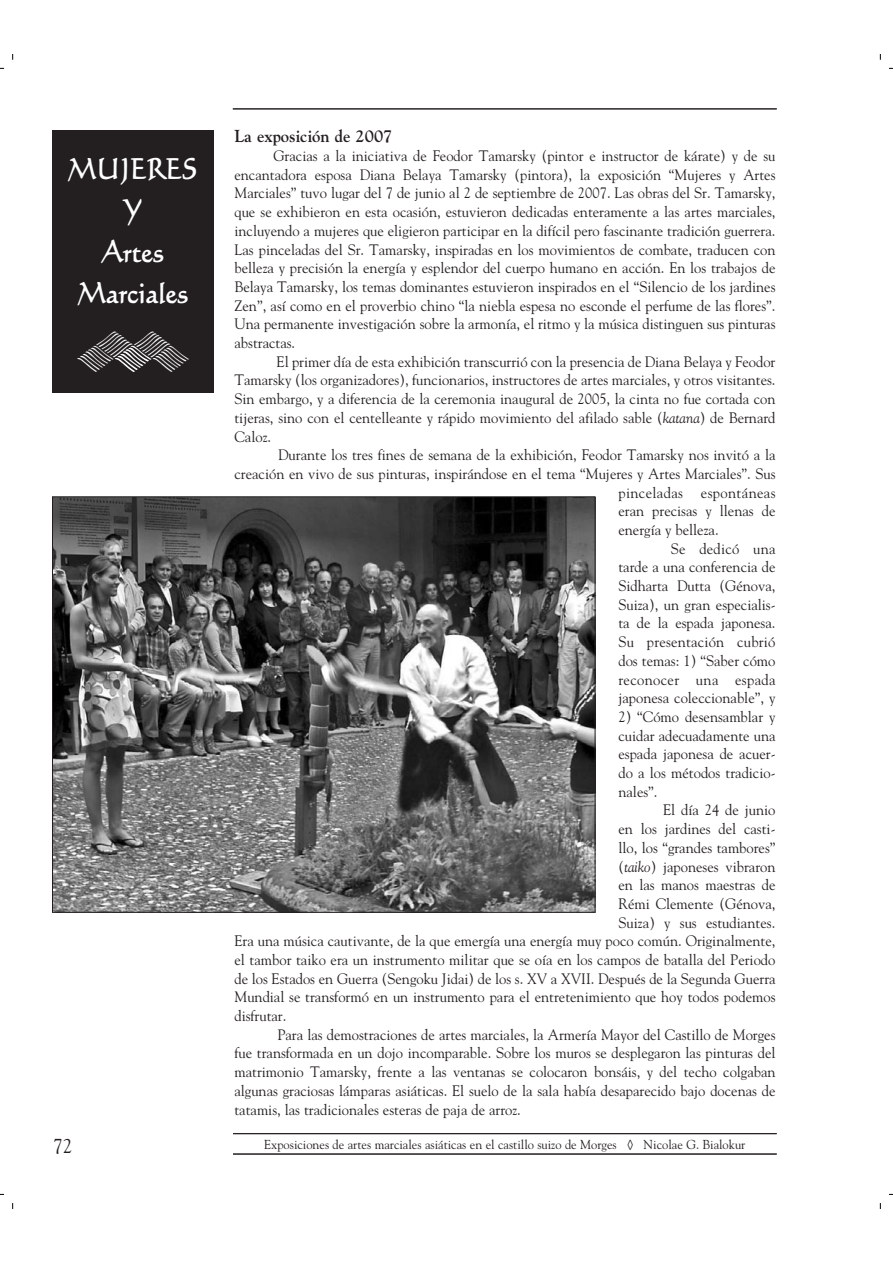
<style>
.page{position:relative;width:893px;height:1263px;background:#fff}
.page>*{position:absolute;margin:0;border:0;box-sizing:border-box;transform-origin:0 0}
.t1{font:700 28.8px/41.4px "Calli 109";color:#fff;text-align:center;scale:.9 1}
.t2{font:28.8px "Japanese Garden Ornmnt ITCTT";color:#fff;scale:.9 1}
.t3{font:20.1px "Goudy";color:#231f20;scale:.96 1}
.t4{font:700 17.25px "Goudy";color:#231f20;scale:.96 1}
.t5{font:15.15px/18.8px "Goudy";color:#231f20;text-align:justify;scale:.96 1}
.t6{font:15.15px "Goudy";letter-spacing:.025em;color:#231f20;scale:.96 1}
.t7{font:15.15px "Goudy";letter-spacing:.02em;color:#231f20;scale:.96 1}
.t8{font:12.9px "Goudy";color:#231f20;scale:.96 1}
.s1{font-style:italic}
.s2{font-family:"Times LT Std"}
</style>
<div class="page">
<hr style="left:233px;top:1154px;width:543px;height:1px;background:#231f20">
<hr style="left:233px;top:1133px;width:543px;height:1px;background:#231f20">
<hr style="left:233px;top:109px;width:543px;height:1px;background:#231f20">
<div style="left:52px;top:130px;width:162px;height:262px;background:#231f20"></div>
<img style="left:54px;top:498px;width:539px;height:413px">
<svg style="left:12px;top:54px;width:2px;height:6px"></svg>
<svg style="left:879px;top:54px;width:2px;height:6px"></svg>
<h1 class="t1" style="left:68px;top:150px;width:146px">MUJERES<br>Y<br>Artes<br>Marciales</h1>
<h1 class="t2" style="left:95px;top:334px;width:125px">oo</h1>
<p class="t4" style="left:234px;top:130px;width:166px">La exposición de 2007</p>
<p class="t5" style="left:234px;top:148px;width:565px;text-indent:39px">Gracias a la iniciativa de Feodor Tamarsky (pintor e instructor de kárate) y de su encantadora esposa Diana Belaya Tamarsky (pintora), la exposición “Mujeres y Artes Marciales” tuvo lugar del 7 de junio al 2 de septiembre de 2007. Las obras del Sr. Tamarsky, que se exhibieron en esta ocasión, estuvieron dedicadas enteramente a las artes marciales, incluyendo a mujeres que eligieron participar en la difícil pero fascinante tradición guerrera.<br>Las pinceladas del Sr. Tamarsky, inspiradas en los movimientos de combate, traducen con belleza y precisión la energía y esplendor del cuerpo humano en acción. En los trabajos de Belaya Tamarsky, los temas dominantes estuvieron inspirados en el “Silencio de los jardines Zen”, así como en el proverbio chino “la niebla espesa no esconde el perfume de las flores”.<br>Una permanente investigación sobre la armonía, el ritmo y la música distinguen sus pinturas abstractas.</p>
<p class="t5" style="left:234px;top:353px;width:565px;text-indent:42px">El primer día de esta exhibición transcurrió con la presencia de Diana Belaya y Feodor Tamarsky (los organizadores), funcionarios, instructores de artes marciales, y otros visitantes.<br>Sin embargo, y a diferencia de la ceremonia inaugural de 2005, la cinta no fue cortada con tijeras, sino con el centelleante y rápido movimiento del afilado sable (<span class="s1">katana</span>) de Bernard Caloz.</p>
<p class="t5" style="left:278px;top:447px;width:519px">Durante los tres fines de semana de la exhibición, Feodor Tamarsky nos invitó a la</p>
<p class="t5" style="left:234px;top:465px;width:565px">creación en vivo de sus pinturas, inspirándose en el tema “Mujeres y Artes Marciales”. Sus</p>
<p class="t6" style="left:618px;top:486px;width:165px">pinceladas espontáneas</p>
<p class="t5" style="left:618px;top:503px;width:165px">eran precisas y llenas de</p>
<p class="t5" style="left:618px;top:522px;width:106px">energía y belleza.</p>
<p class="t7" style="left:670px;top:542px;width:110px">Se dedicó una</p>
<p class="t5" style="left:618px;top:559px;width:165px">tarde a una conferencia de</p>
<p class="t5" style="left:618px;top:578px;width:165px">Sidharta Dutta (Génova,</p>
<p class="t5" style="left:618px;top:596px;width:165px">Suiza), un gran especialis-</p>
<p class="t5" style="left:618px;top:615px;width:165px">ta de la espada japonesa.</p>
<p class="t5" style="left:618px;top:634px;width:165px">Su presentación cubrió</p>
<p class="t5" style="left:618px;top:652px;width:165px">dos temas: 1) “Saber cómo</p>
<p class="t6" style="left:618px;top:673px;width:165px">reconocer una espada</p>
<p class="t5" style="left:618px;top:690px;width:165px">japonesa coleccionable”, y</p>
<p class="t5" style="left:618px;top:709px;width:165px">2) “Cómo desensamblar y cuidar adecuadamente una espada japonesa de acuer&shy;do a los métodos tradicio&shy;nales”.</p>
<p class="t5" style="left:663px;top:802px;width:118px">El día 24 de junio</p>
<p class="t5" style="left:618px;top:821px;width:165px">en los jardines del casti-</p>
<p class="t5" style="left:618px;top:839px;width:165px">llo, los “grandes tambores”</p>
<p class="t5" style="left:618px;top:858px;width:165px">(<span class="s1">taiko</span>) japoneses vibraron</p>
<p class="t5" style="left:618px;top:877px;width:165px">en las manos maestras de</p>
<p class="t5" style="left:618px;top:895px;width:165px">Rémi Clemente (Génova,</p>
<p class="t5" style="left:618px;top:914px;width:165px">Suiza) y sus estudiantes.</p>
<p class="t5" style="left:234px;top:933px;width:565px">Era una música cautivante, de la que emergía una energía muy poco común. Originalmente,</p>
<p class="t5" style="left:234px;top:952px;width:565px">el tambor taiko era un instrumento militar que se oía en los campos de batalla del Periodo</p>
<p class="t5" style="left:234px;top:970px;width:565px">de los Estados en Guerra (Sengoku Jidai) de los s. XV a XVII. Después de la Segunda Guerra</p>
<p class="t5" style="left:234px;top:989px;width:565px">Mundial se transformó en un instrumento para el entretenimiento que hoy todos podemos</p>
<p class="t5" style="left:234px;top:1008px;width:56px">disfrutar.</p>
<p class="t5" style="left:277px;top:1026px;width:520px">Para las demostraciones de artes marciales, la Armería Mayor del Castillo de Morges</p>
<p class="t5" style="left:234px;top:1045px;width:565px">fue transformada en un dojo incomparable. Sobre los muros se desplegaron las pinturas del</p>
<p class="t5" style="left:234px;top:1064px;width:565px">matrimonio Tamarsky, frente a las ventanas se colocaron bonsáis, y del techo colgaban</p>
<p class="t5" style="left:234px;top:1082px;width:565px">algunas graciosas lámparas asiáticas. El suelo de la sala había desaparecido bajo docenas de</p>
<p class="t5" style="left:234px;top:1101px;width:300px">tatamis, las tradicionales esteras de paja de arroz.</p>
<h2 class="t3" style="left:53px;top:1139px;width:22px">72</h2>
<p class="t8" style="left:264px;top:1139px;width:502px">Exposiciones de artes marciales asiáticas en el castillo suizo de Morges <span class="s2">◊</span> Nicolae G. Bialokur</p>
</div>
